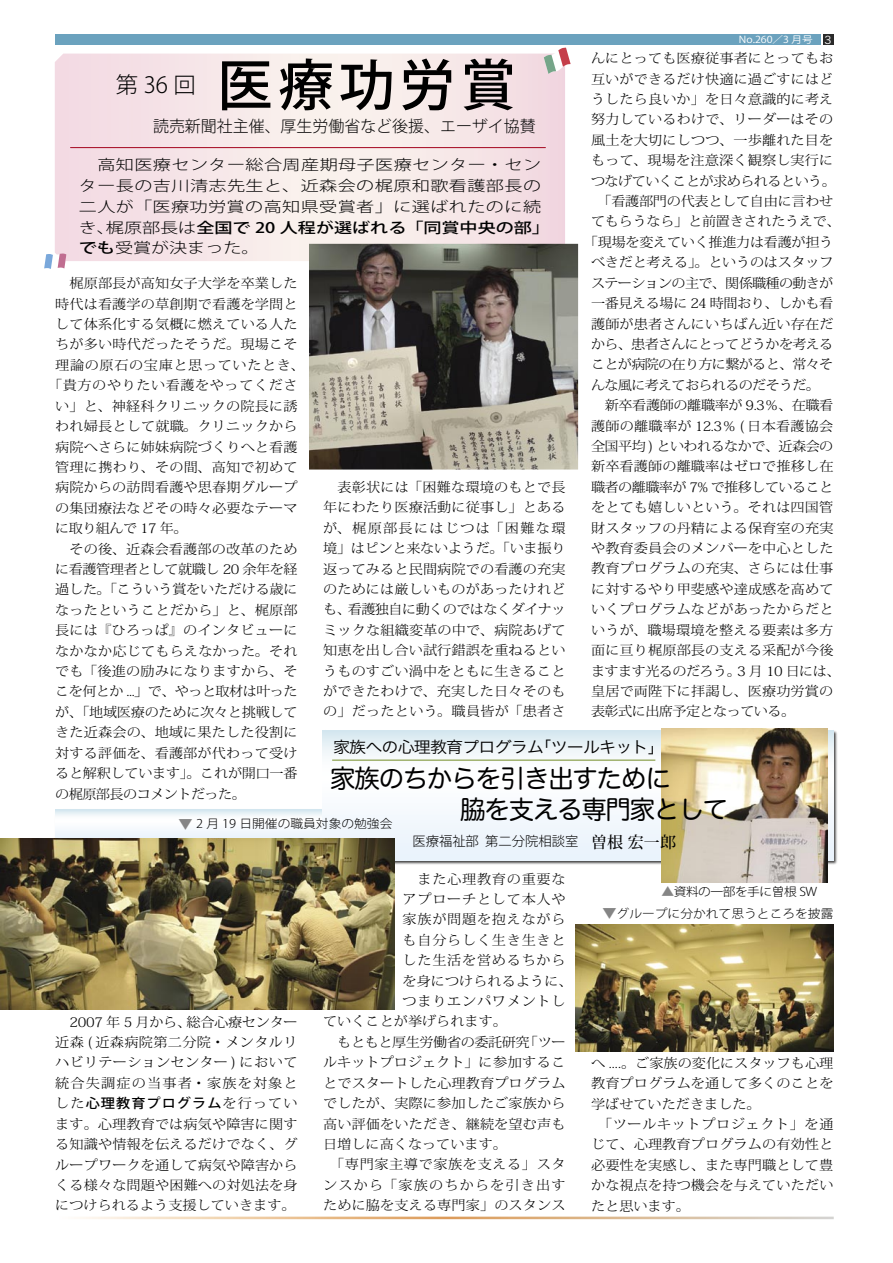
<style>
.page{position:relative;width:893px;height:1263px;background:#fff}
.page>*{position:absolute;margin:0;border:0;box-sizing:border-box;transform-origin:0 0}
.t1{font:500 55.35px "Koz Go Std";letter-spacing:.1em;color:#000}
.t2{font:25.5px "Hira Maru Pro W4";letter-spacing:-.05em;color:#000}
.t3{font:300 22.35px "Koz Go Std";color:#000}
.t4{font:16.05px "Hira Kaku Pro W3";letter-spacing:-.05em;color:#000;scale:1.06 1}
.t5{font:300 15.9px "Koz Go Std";color:#000}
.t6{font:500 15.9px "Koz Min Std";color:#000}
.t7{font:300 14.4px/20.7px "Koz Go Std";letter-spacing:.025em;color:#000;scale:1.25 1}
.t8{font:300 13.35px/20.4px "Koz Min Std";letter-spacing:.01em;color:#000;text-align:justify;scale:1.06 1}
.t9{font:300 13.35px "Koz Min Std";letter-spacing:-.02em;color:#000;scale:1.06 1}
.t10{font:300 13.35px "Koz Min Std";letter-spacing:-.05em;color:#000;scale:1.06 1}
.t11{font:300 13.35px "Koz Min Std";letter-spacing:.055em;color:#000;scale:1.06 1}
.t12{font:300 13.35px "Koz Min Std";letter-spacing:-.03em;color:#000;scale:1.06 1}
.t13{font:300 13.35px "Koz Min Std";letter-spacing:.045em;color:#000;scale:1.06 1}
.t14{font:300 13.35px "Koz Min Std";letter-spacing:.04em;color:#000;scale:1.06 1}
.t15{font:300 13.35px "Koz Go Std";color:#000}
.t16{font:300 13.35px "Koz Min Std";letter-spacing:-.04em;color:#000;scale:1.06 1}
.t17{font:300 12px "Koz Go Std";color:#000;scale:1.06 1}
.t18{font:300 12px "Koz Go Std";letter-spacing:-.04em;color:#000;scale:1.06 1}
.t19{font:10.65px "Hira Kaku Pro W3";color:#fff}
.t20{font:9.6px "Koz Go Std";color:#fff;scale:1.11 1}
.s1{font-weight:500}
.s2{font-weight:400;font-size:13.35px;color:#858585}
.s3{font-family:"Koz Go Std";font-weight:500}
.s4{color:#858585}
</style>
<div class="page">
<div style="left:55px;top:34px;width:765px;height:11px;background:#6ba2be"></div>
<div style="left:823px;top:34px;width:10px;height:11px;background:#2a2a2a"></div>
<div style="left:55px;top:809px;width:297px;height:36px;background:#000;opacity:.75"></div>
<svg style="left:55px;top:812px;width:267px;height:26px"></svg>
<div style="left:322px;top:730px;width:517px;height:136px;background:#000;opacity:.75"></div>
<svg style="left:323px;top:731px;width:510px;height:129px"></svg>
<img style="left:662px;top:728px;width:165px;height:154px">
<img style="left:0;top:839px;width:394px;height:170px">
<img style="left:575px;top:924px;width:258px;height:127px">
<hr style="left:332px;top:760px;width:323px;height:1px;background:#748d27">
<svg style="left:55px;top:54px;width:510px;height:207px;background:#f6e5e7"></svg>
<svg style="left:44px;top:250px;width:23px;height:19px"></svg>
<svg style="left:542px;top:47px;width:29px;height:27px"></svg>
<hr style="left:71px;top:147px;width:474px;height:1px;background:#a9122a">
<img style="left:309px;top:244px;width:269px;height:225px">
<p class="t20" style="left:739px;top:34px;width:68px">No.260／3 月号</p>
<p class="t19" style="left:825px;top:30px;width:8px">3</p>
<p class="t8" style="left:591px;top:48px;width:233px;text-align:left">んにとっても医療従事者にとってもお互いができるだけ快適に過ごすにはどうしたら良いか」を日々意識的に考え努力しているわけで、リーダーはその風土を大切にしつつ、一歩離れた目をもって、現場を注意深く観察し実行につなげていくことが求められるという。</p>
<p class="t9" style="left:591px;top:193px;width:230px">　「看護部門の代表として自由に言わせ</p>
<p class="t9" style="left:591px;top:213px;width:237px">てもらうなら」と前置きされたうえで、</p>
<p class="t9" style="left:584px;top:234px;width:237px">「現場を変えていく推進力は看護が担う</p>
<p class="t9" style="left:591px;top:254px;width:230px">べきだと考える」。というのはスタッフ</p>
<p class="t10" style="left:591px;top:275px;width:230px">ステーションの主で、関係職種の動きが</p>
<p class="t12" style="left:591px;top:295px;width:230px">一番見える場に 24 時間おり、しかも看</p>
<p class="t8" style="left:591px;top:314px;width:230px">護師が患者さんにいちばん近い存在だ</p>
<p class="t10" style="left:591px;top:336px;width:230px">から、患者さんにとってどうかを考える</p>
<p class="t10" style="left:591px;top:356px;width:230px">ことが病院の在り方に繋がると、常々そ</p>
<p class="t10" style="left:591px;top:377px;width:218px">んな風に考えておられるのだそうだ。</p>
<p class="t8" style="left:591px;top:395px;width:237px;text-align:left">　新卒看護師の離職率が 9.3％、在職看護師の離職率が 12.3％ ( 日本看護協会全国平均 ) といわれるなかで、近森会の新卒看護師の離職率はゼロで推移し在職者の離職率が 7% で推移していることをとても嬉しいという。それは四国管財スタッフの丹精による保育室の充実や教育委員会のメンバーを中心とした教育プログラムの充実、さらには仕事に対するやり甲斐感や達成感を高めていくプログラムなどがあったからだというが、職場環境を整える要素は多方面に亘り梶原部長の支える采配が今後ますます光るのだろう。3 月 10 日には、皇居で両陛下に拝謁し、医療功労賞の表彰式に出席予定となっている。</p>
<p class="t1" style="left:217px;top:50px;width:300px">医療功労賞</p>
<p class="t3" style="left:116px;top:70px;width:82px">第36回</p>
<p class="t5" style="left:153px;top:116px;width:384px">読売新聞社主催、厚生労働省など後援、エーザイ協賛</p>
<p class="t7" style="left:79px;top:155px;width:378px">　高知医療センター総合周産期母子医療センター・センター長の吉川清志先生と、近森会の梶原和歌看護部長の二人が「医療功労賞の高知県受賞者」に選ばれたのに続き、梶原部長は<span class="s1">全国で 20 人程が選ばれる「同賞中央の部」でも</span>受賞が決まった。</p>
<p class="t8" style="left:55px;top:273px;width:230px">　梶原部長が高知女子大学を卒業した</p>
<p class="t8" style="left:55px;top:294px;width:230px">時代は看護学の草創期で看護を学問と</p>
<p class="t8" style="left:55px;top:314px;width:230px">して体系化する気概に燃えている人た</p>
<p class="t8" style="left:55px;top:334px;width:230px">ちが多い時代だったそうだ。現場こそ</p>
<p class="t13" style="left:55px;top:357px;width:237px">理論の原石の宝庫と思っていたとき、</p>
<p class="t14" style="left:48px;top:377px;width:237px">「貴方のやりたい看護をやってくださ</p>
<p class="t8" style="left:55px;top:396px;width:230px">い」と、神経科クリニックの院長に誘</p>
<p class="t8" style="left:55px;top:416px;width:230px">われ婦長として就職。クリニックから</p>
<p class="t8" style="left:55px;top:437px;width:230px">病院へさらに姉妹病院づくりへと看護</p>
<p class="t8" style="left:55px;top:457px;width:230px">管理に携わり、その間、高知で初めて</p>
<p class="t8" style="left:55px;top:477px;width:230px">病院からの訪問看護や思春期グループ</p>
<p class="t8" style="left:55px;top:498px;width:230px">の集団療法などその時々必要なテーマ</p>
<p class="t16" style="left:55px;top:520px;width:126px">に取り組んで 17 年。</p>
<p class="t8" style="left:55px;top:539px;width:230px">　その後、近森会看護部の改革のために看護管理者として就職し 20 余年を経過した。「こういう賞をいただける歳になったということだから」と、梶原部長には『ひろっぱ』のインタビューになかなか応じてもらえなかった。それでも「後進の励みになりますから、そこを何とか ...」で、やっと取材は叶ったが、「地域医療のために次々と挑戦してきた近森会の、地域に果たした役割に対する評価を、看護部が代わって受けると解釈しています」。これが開口一番の梶原部長のコメントだった。</p>
<p class="t8" style="left:323px;top:477px;width:230px">　表彰状には「困難な環境のもとで長年にわたり医療活動に従事し」とあるが、梶原部長にはじつは「困難な環境」はピンと来ないようだ。「いま振り返ってみると民間病院での看護の充実のためには厳しいものがあったけれども、看護独自に動くのではなくダイナッミックな組織変革の中で、病院あげて知恵を出し合い試行錯誤を重ねるというものすごい渦中をともに生きることができたわけで、充実した日々そのもの」だったという。職員皆が「患者さ</p>
<p class="t4" style="left:333px;top:733px;width:314px">家族への心理教育プログラム「ツールキット」</p>
<p class="t2" style="left:330px;top:757px;width:342px">家族のちからを引き出すために</p>
<p class="t2" style="left:460px;top:788px;width:269px">脇を支える専門家として</p>
<p class="t17" style="left:179px;top:816px;width:203px"><span class="s2">▼</span> 2 月 19 日開催の職員対象の勉強会</p>
<p class="t8" style="left:55px;top:1012px;width:230px">　2007 年 5 月から、総合心療センター近森 ( 近森病院第二分院・メンタルリハビリテーションセンター ) において統合失調症の当事者・家族を対象とした<span class="s3">心理教育プログラム</span>を行っています。心理教育では病気や障害に関する知識や情報を伝えるだけでなく、グループワークを通して病気や障害からくる様々な問題や困難への対処法を身につけられるよう支援していきます。</p>
<p class="t15" style="left:412px;top:832px;width:167px">医療福祉部 第二分院相談室</p>
<p class="t6" style="left:591px;top:832px;width:86px">曽根 宏一郎</p>
<p class="t11" style="left:403px;top:870px;width:155px">　また心理教育の重要な</p>
<p class="t11" style="left:403px;top:891px;width:155px">アプローチとして本人や</p>
<p class="t11" style="left:403px;top:911px;width:155px">家族が問題を抱えながら</p>
<p class="t11" style="left:403px;top:932px;width:155px">も自分らしく生き生きと</p>
<p class="t11" style="left:403px;top:952px;width:155px">した生活を営めるちから</p>
<p class="t8" style="left:403px;top:971px;width:162px">を身につけられるように、</p>
<p class="t11" style="left:403px;top:993px;width:155px">つまりエンパワメントし</p>
<p class="t8" style="left:323px;top:1011px;width:175px">ていくことが挙げられます。</p>
<p class="t8" style="left:323px;top:1032px;width:230px">　もともと厚生労働省の委託研究「ツールキットプロジェクト」に参加することでスタートした心理教育プログラムでしたが、実際に参加したご家族から高い評価をいただき、継続を望む声も日増しに高くなっています。</p>
<p class="t8" style="left:323px;top:1154px;width:230px">　「専門家主導で家族を支える」スタンスから「家族のちからを引き出すために脇を支える専門家」のスタンス</p>
<p class="t18" style="left:661px;top:884px;width:148px"><span class="s4">▲</span>資料の一部を手に曽根 SW</p>
<p class="t17" style="left:602px;top:906px;width:219px"><span class="s2">▼</span>グループに分かれて思うところを披露</p>
<p class="t8" style="left:591px;top:1053px;width:230px">へ ....。ご家族の変化にスタッフも心理教育プログラムを通して多くのことを学ばせていただきました。</p>
<p class="t8" style="left:591px;top:1114px;width:230px">　「ツールキットプロジェクト」を通じて、心理教育プログラムの有効性と必要性を実感し、また専門職として豊かな視点を持つ機会を与えていただいたと思います。</p>
</div>
